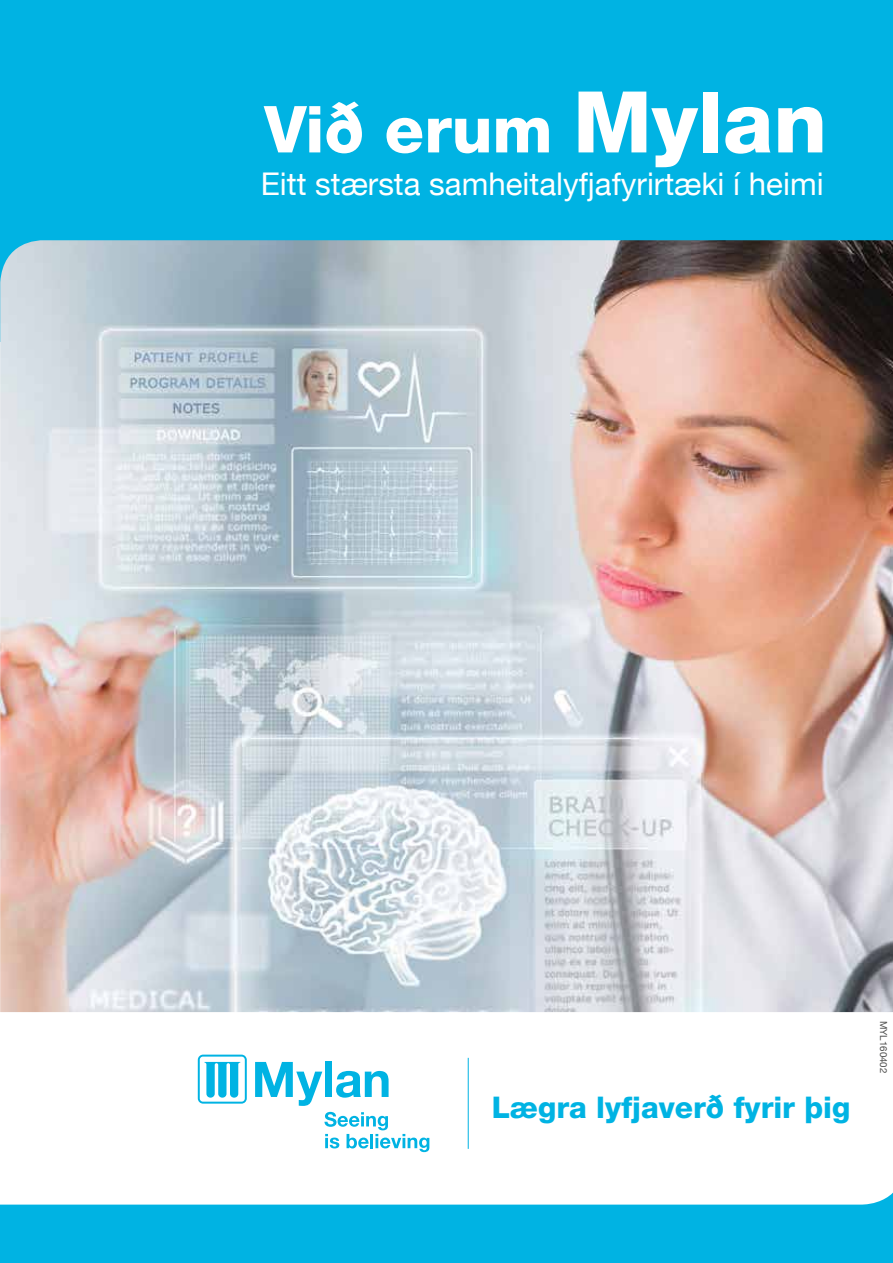
<style>
.page{position:relative;width:893px;height:1263px;background:#fff}
.page>*{position:absolute;margin:0;border:0;box-sizing:border-box;transform-origin:0 0}
.t1{font:800 64.8px "Helvetica Neue";color:#fff}
.t2{font:31.2px "Helvetica Neue";color:#fff}
.t3{font:800 29.85px "Helvetica Neue";color:#00b3e3}
.t4{font:9.75px "Helvetica Neue";color:#4d4d4c}
.s1{font-size:85.2px}
</style>
<div class="page">
<div style="left:0;top:1142px;width:893px;height:121px;background:#00b3e3"></div>
<div style="left:0;top:1072px;width:893px;height:132px;background:#fff"></div>
<svg style="left:324px;top:1112px;width:105px;height:40px"></svg>
<svg style="left:255px;top:1062px;width:67px;height:44px"></svg>
<div style="left:325px;top:1062px;width:7px;height:35px;background:#00b3e3"></div>
<svg style="left:336px;top:1071px;width:53px;height:27px"></svg>
<svg style="left:198px;top:1054px;width:49px;height:49px"></svg>
<hr style="left:468px;top:1058px;width:1px;height:91px;background:#00b3e3">
<div style="left:0;top:0;width:893px;height:342px;background:#00b3e3"></div>
<img style="left:0;top:240px;width:893px;height:772px">
<h1 class="t1" style="left:264px;top:91px;width:564px">Við erum <span class="s1">Mylan</span></h1>
<p class="t2" style="left:261px;top:158px;width:564px">Eitt stærsta samheitalyfjafyrirtæki í heimi</p>
<p class="t3" style="left:492px;top:1090px;width:360px">Lægra lyfjaverð fyrir þig</p>
<p class="t4" style="left:892px;top:1020px;width:54px;rotate:90deg">MYL160402</p>
</div>
